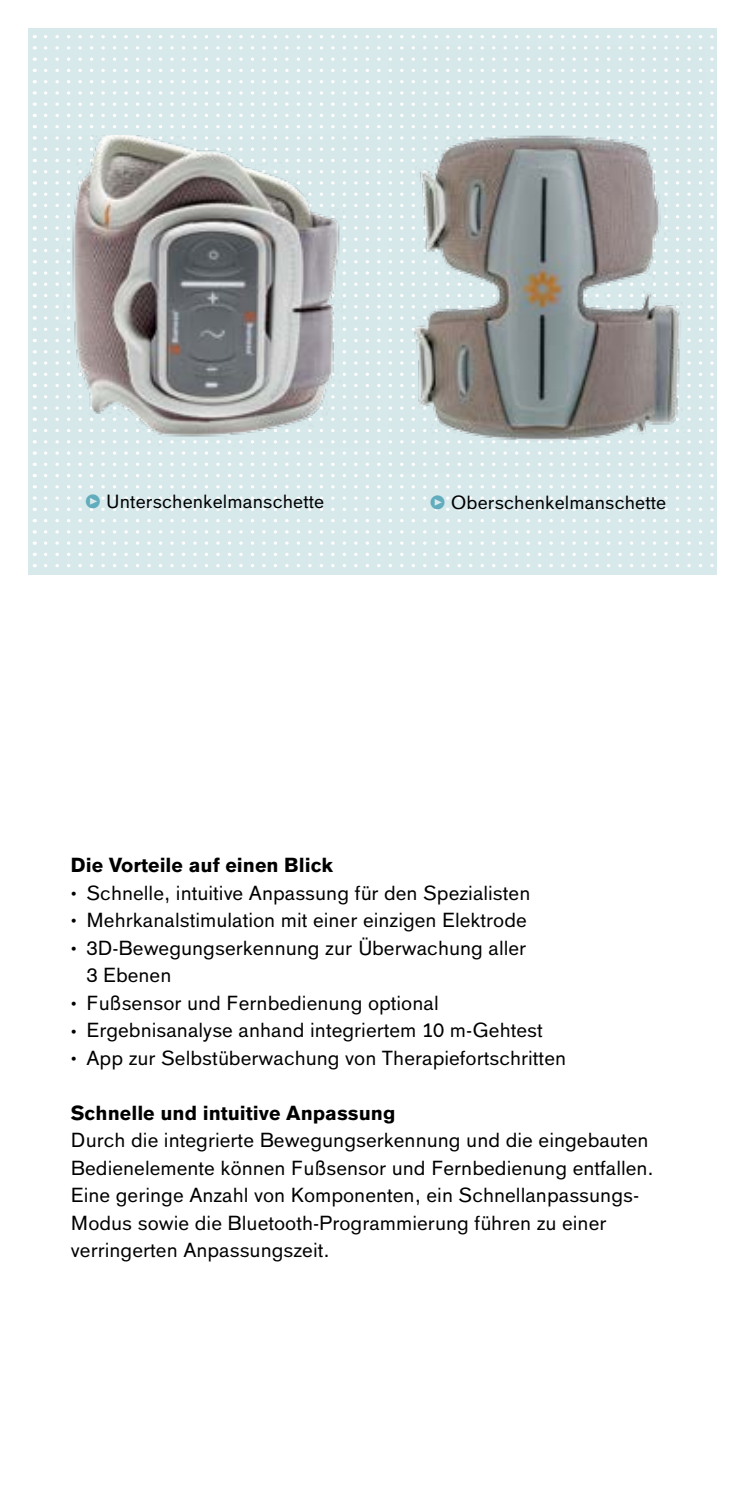
<style>
.page{position:relative;width:745px;height:1489px;background:#fff}
.page>*{position:absolute;margin:0;border:0;box-sizing:border-box;transform-origin:0 0}
.t1{font:20px/27.5px "OBO Sans";color:#000}
.t2{font:700 20px "OBO Sans";color:#000}
.t3{font:18.75px "OBO Sans";letter-spacing:.005em;color:#000}
.s1{font-family:"OBO Serif";color:#61acbd}
.s2{font-size:15px}
</style>
<div class="page">
<div style="left:28px;top:28px;width:688px;height:546px;background:#d8e9ec"></div>
<svg style="left:45px;top:35px;width:669px;height:3px"></svg>
<svg style="left:45px;top:46px;width:669px;height:4px"></svg>
<svg style="left:45px;top:58px;width:669px;height:3px"></svg>
<svg style="left:45px;top:69px;width:669px;height:3px"></svg>
<svg style="left:45px;top:80px;width:669px;height:3px"></svg>
<svg style="left:45px;top:91px;width:669px;height:4px"></svg>
<svg style="left:45px;top:103px;width:669px;height:3px"></svg>
<svg style="left:45px;top:114px;width:669px;height:3px"></svg>
<svg style="left:45px;top:125px;width:669px;height:3px"></svg>
<svg style="left:377px;top:136px;width:337px;height:4px"></svg>
<svg style="left:377px;top:147px;width:337px;height:4px"></svg>
<svg style="left:377px;top:159px;width:337px;height:3px"></svg>
<svg style="left:377px;top:170px;width:337px;height:3px"></svg>
<svg style="left:377px;top:181px;width:337px;height:4px"></svg>
<svg style="left:377px;top:192px;width:337px;height:4px"></svg>
<svg style="left:377px;top:204px;width:337px;height:3px"></svg>
<svg style="left:377px;top:215px;width:337px;height:3px"></svg>
<svg style="left:377px;top:226px;width:337px;height:4px"></svg>
<svg style="left:377px;top:237px;width:337px;height:4px"></svg>
<svg style="left:377px;top:249px;width:337px;height:3px"></svg>
<svg style="left:377px;top:260px;width:337px;height:3px"></svg>
<svg style="left:377px;top:271px;width:337px;height:4px"></svg>
<svg style="left:377px;top:283px;width:337px;height:3px"></svg>
<svg style="left:377px;top:294px;width:337px;height:3px"></svg>
<svg style="left:377px;top:305px;width:337px;height:3px"></svg>
<svg style="left:377px;top:316px;width:337px;height:3px"></svg>
<svg style="left:377px;top:328px;width:337px;height:3px"></svg>
<svg style="left:377px;top:339px;width:337px;height:3px"></svg>
<svg style="left:377px;top:350px;width:337px;height:3px"></svg>
<svg style="left:377px;top:361px;width:337px;height:3px"></svg>
<svg style="left:377px;top:373px;width:337px;height:3px"></svg>
<svg style="left:377px;top:384px;width:337px;height:3px"></svg>
<svg style="left:377px;top:395px;width:337px;height:3px"></svg>
<svg style="left:377px;top:406px;width:337px;height:3px"></svg>
<svg style="left:377px;top:418px;width:337px;height:3px"></svg>
<svg style="left:377px;top:429px;width:337px;height:3px"></svg>
<svg style="left:377px;top:440px;width:337px;height:3px"></svg>
<svg style="left:45px;top:451px;width:669px;height:3px"></svg>
<svg style="left:45px;top:463px;width:669px;height:3px"></svg>
<svg style="left:45px;top:474px;width:669px;height:3px"></svg>
<svg style="left:45px;top:485px;width:669px;height:3px"></svg>
<svg style="left:45px;top:496px;width:669px;height:3px"></svg>
<svg style="left:45px;top:508px;width:669px;height:3px"></svg>
<svg style="left:45px;top:519px;width:669px;height:3px"></svg>
<svg style="left:45px;top:530px;width:669px;height:3px"></svg>
<svg style="left:45px;top:541px;width:669px;height:3px"></svg>
<svg style="left:45px;top:553px;width:669px;height:3px"></svg>
<svg style="left:45px;top:564px;width:669px;height:3px"></svg>
<img style="left:388px;top:46px;width:315px;height:420px">
<img style="left:33px;top:135px;width:336px;height:309px">
<p class="t3" style="left:85px;top:491px;width:240px"><span class="s1">•</span> Unterschenkelmanschette</p>
<p class="t3" style="left:429px;top:491px;width:238px"><span class="s1">•</span> Oberschenkelmanschette</p>
<p class="t2" style="left:71px;top:853px;width:264px">Die Vorteile auf einen Blick</p>
<p class="t1" style="left:71px;top:878px;width:460px"><span class="s2">•</span> Schnelle, intuitive Anpassung für den Spezialisten</p>
<p class="t1" style="left:71px;top:906px;width:457px"><span class="s2">•</span> Mehrkanalstimulation mit einer einzigen Elektrode</p>
<p class="t1" style="left:86px;top:933px;width:441px;text-indent:-16px"><span class="s2">•</span> 3D-Bewegungserkennung zur Überwachung aller<br>3 Ebenen</p>
<p class="t1" style="left:71px;top:988px;width:369px"><span class="s2">•</span> Fußsensor und Fernbedienung optional</p>
<p class="t1" style="left:71px;top:1016px;width:473px"><span class="s2">•</span> Ergebnisanalyse anhand integriertem 10 m-Gehtest</p>
<p class="t1" style="left:71px;top:1043px;width:496px"><span class="s2">•</span> App zur Selbstüberwachung von Therapiefortschritten</p>
<p class="t2" style="left:71px;top:1101px;width:326px">Schnelle und intuitive Anpassung</p>
<p class="t1" style="left:71px;top:1126px;width:584px">Durch die integrierte Bewegungserkennung und die eingebauten Bedienelemente können Fußsensor und Fernbedienung entfallen.<br>Eine geringe Anzahl von Komponenten, ein Schnellanpassungs-Modus sowie die Bluetooth-Programmierung führen zu einer verringerten Anpassungszeit.</p>
</div>
